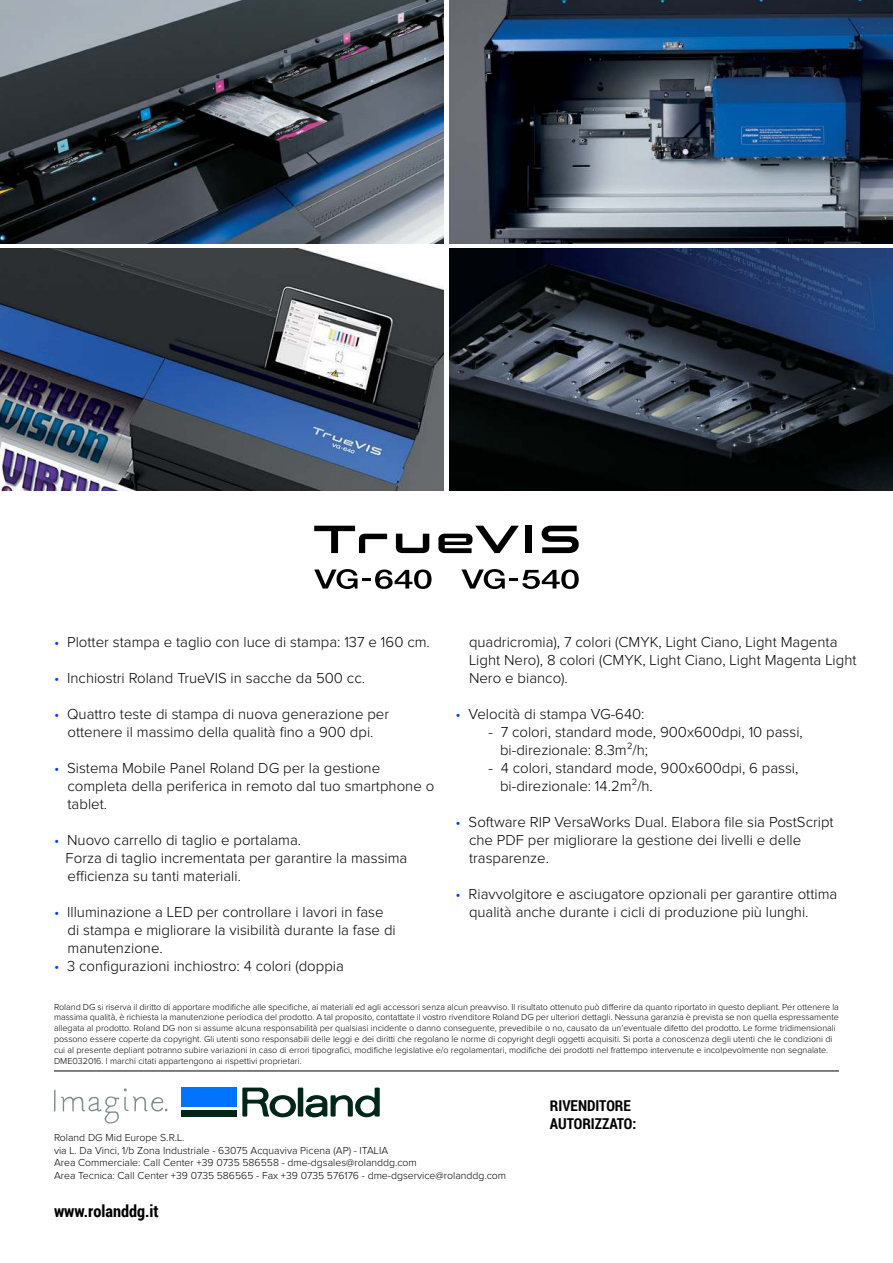
<style>
.page{position:relative;width:893px;height:1263px;background:#fff}
.page>*{position:absolute;margin:0;border:0;box-sizing:border-box;transform-origin:0 0}
.t1{font:700 16.5px "Roboto Condensed";color:#000}
.t2{font:300 15px/18px "Proxima Nova";color:#000}
.t3{font:700 15px/18px "Roboto Condensed";color:#000}
.t4{font:300 10.5px/12.6px "Proxima Nova";color:#000}
.t5{font:300 9px/10.8px "Proxima Nova";color:#000}
.s1{color:#0040ff}
</style>
<div class="page">
<svg style="left:54px;top:1088px;width:113px;height:35px"></svg>
<div style="left:298px;top:1087px;width:5px;height:29px;background:#002619"></div>
<svg style="left:305px;top:1087px;width:75px;height:31px"></svg>
<svg style="left:242px;top:1087px;width:54px;height:30px"></svg>
<div style="left:181px;top:1110px;width:56px;height:6px;background:#002619"></div>
<div style="left:181px;top:1087px;width:56px;height:20px;background:#0073ff"></div>
<img style="left:0;top:0;width:444px;height:243px">
<img style="left:449px;top:0;width:444px;height:243px">
<img style="left:0;top:248px;width:444px;height:242px">
<img style="left:449px;top:248px;width:444px;height:242px">
<hr style="left:54px;top:1071px;width:785px;height:1px;background:#000">
<svg style="left:314px;top:569px;width:117px;height:20px"></svg>
<div style="left:525px;top:526px;width:7px;height:27px;background:#000"></div>
<svg style="left:396px;top:534px;width:33px;height:19px"></svg>
<svg style="left:314px;top:526px;width:73px;height:27px"></svg>
<svg style="left:438px;top:526px;width:81px;height:27px"></svg>
<svg style="left:542px;top:526px;width:37px;height:27px"></svg>
<svg style="left:461px;top:569px;width:118px;height:20px"></svg>
<p class="t2" style="left:469px;top:633px;width:389px">quadricromia), 7 colori (CMYK, Light Ciano, Light Magenta<br>Light Nero), 8 colori (CMYK, Light Ciano, Light Magenta Light<br>Nero e bianco).</p>
<p class="t2" style="left:455px;top:705px;width:191px"><span class="s1">•</span> Velocità di stampa VG-640:</p>
<p class="t2" style="left:500px;top:723px;width:304px;text-indent:-12px">- 7 colori, standard mode, 900x600dpi, 10 passi, bi-direzionale: 8.3m²/h;</p>
<p class="t2" style="left:500px;top:759px;width:300px;text-indent:-12px">- 4 colori, standard mode, 900x600dpi, 6 passi, bi-direzionale: 14.2m²/h.</p>
<p class="t2" style="left:469px;top:813px;width:366px;text-indent:-14px"><span class="s1">•</span> Software RIP VersaWorks Dual. Elabora file sia PostScript che PDF per migliorare la gestione dei livelli e delle trasparenze.</p>
<p class="t2" style="left:469px;top:885px;width:370px;text-indent:-14px"><span class="s1">•</span> Riavvolgitore e asciugatore opzionali per garantire ottima qualità anche durante i cicli di produzione più lunghi.</p>
<p class="t2" style="left:54px;top:633px;width:377px"><span class="s1">•</span> Plotter stampa e taglio con luce di stampa: 137 e 160 cm.</p>
<p class="t2" style="left:54px;top:669px;width:313px"><span class="s1">•</span> Inchiostri Roland TrueVIS in sacche da 500 cc.</p>
<p class="t2" style="left:54px;top:705px;width:337px;text-align:center"><span class="s1">•</span> Quattro teste di stampa di nuova generazione per ottenere il massimo della qualità fino a 900 dpi.</p>
<p class="t2" style="left:68px;top:759px;width:368px;text-indent:-14px"><span class="s1">•</span> Sistema Mobile Panel Roland DG per la gestione completa della periferica in remoto dal tuo smartphone o tablet.</p>
<p class="t2" style="left:66px;top:831px;width:343px;text-indent:-12px"><span class="s1">•</span> Nuovo carrello di taglio e portalama.<br>Forza di taglio incrementata per garantire la massima efficienza su tanti materiali.</p>
<p class="t2" style="left:68px;top:903px;width:330px;text-indent:-14px"><span class="s1">•</span> Illuminazione a LED per controllare i lavori in fase di stampa e migliorare la visibilità durante la fase di manutenzione.</p>
<p class="t2" style="left:54px;top:957px;width:291px"><span class="s1">•</span> 3 configurazioni inchiostro: 4 colori (doppia</p>
<p class="t5" style="left:54px;top:1001px;width:786px">Roland DG si riserva il diritto di apportare modifiche alle specifiche, ai materiali ed agli accessori senza alcun preavviso. Il risultato ottenuto può differire da quanto riportato in questo depliant. Per ottenere la massima qualità, è richiesta la manutenzione periodica del prodotto. A tal proposito, contattate il vostro rivenditore Roland DG per ulteriori dettagli. Nessuna garanzia è prevista se non quella espressamente allegata al prodotto. Roland DG non si assume alcuna responsabilità per qualsiasi incidente o danno conseguente, prevedibile o no, causato da un’eventuale difetto del prodotto. Le forme tridimensionali possono essere coperte da copyright. Gli utenti sono responsabili delle leggi e dei diritti che regolano le norme di copyright degli oggetti acquisiti. Si porta a conoscenza degli utenti che le condizioni di cui al presente depliant potranno subire variazioni in caso di errori tipografici, modifiche legislative e/o regolamentari, modifiche dei prodotti nel frattempo intervenute e incolpevolmente non segnalate.<br>DME032016. I marchi citati appartengono ai rispettivi proprietari.</p>
<p class="t3" style="left:550px;top:1097px;width:88px">RIVENDITORE<br>AUTORIZZATO:</p>
<p class="t4" style="left:54px;top:1131px;width:454px">Roland DG Mid Europe S.R.L.<br>via L. Da Vinci, 1/b Zona Industriale - 63075 Acquaviva Picena (AP) - ITALIA<br>Area Commerciale: Call Center +39 0735 586558 - dme-dgsales@rolanddg.com<br>Area Tecnica: Call Center +39 0735 586565 - Fax +39 0735 576176 - dme-dgservice@rolanddg.com</p>
<p class="t1" style="left:54px;top:1204px;width:106px">www.rolanddg.it</p>
</div>
